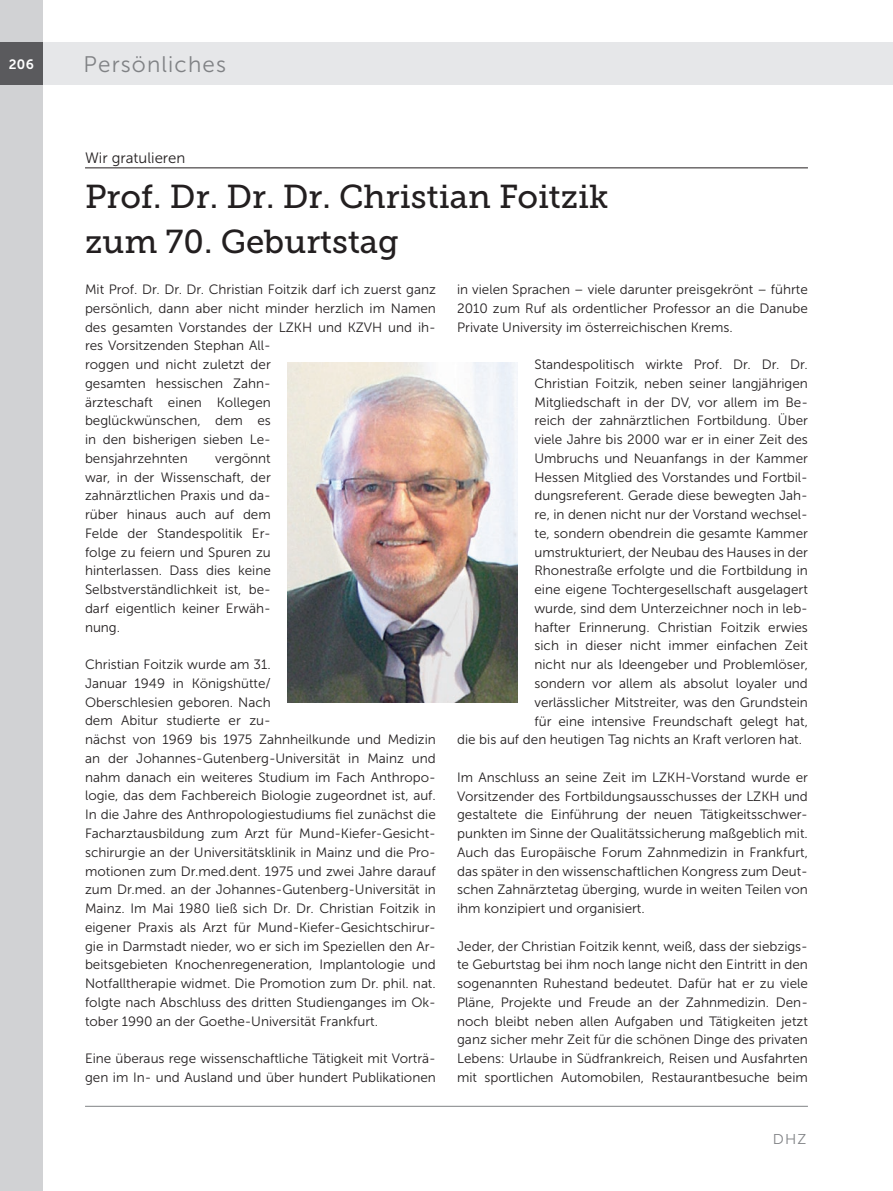
<style>
.page{position:relative;width:893px;height:1191px;background:#fff}
.page>*{position:absolute;margin:0;border:0;box-sizing:border-box;transform-origin:0 0}
.t1{font:33px/45px "Museo Slab 500";color:#231f20}
.t2{font:22.5px "Museo Sans 300";letter-spacing:.05em;color:#808285}
.t3{font:15px "Museo Sans 300";color:#231f20}
.t4{font:14.25px "Museo Sans 300";color:#808285;scale:1.05 1}
.t5{font:13.5px/18.8px "Museo Sans 300";color:#231f20;text-align:justify}
.t6{font:13.5px "Museo Sans 700";color:#fff}
</style>
<div class="page">
<hr style="left:85px;top:1106px;width:723px;height:1px;background:#808285">
<div style="left:0;top:43px;width:893px;height:42px;background:#e6e7e9"></div>
<div style="left:0;top:0;width:43px;height:1191px;background:#d1d2d4"></div>
<img style="left:288px;top:363px;width:229px;height:340px">
<hr style="left:85px;top:168px;width:723px;height:1px;background:#231f20">
<div style="left:0;top:43px;width:43px;height:42px;background:#5a5a5d"></div>
<p class="t6" style="left:9px;top:56px;width:27px">206</p>
<h2 class="t2" style="left:84px;top:52px;width:144px">Persönliches</h2>
<p class="t3" style="left:85px;top:150px;width:102px">Wir gratulieren</p>
<h1 class="t1" style="left:85px;top:175px;width:525px">Prof. Dr. Dr. Dr. Christian Foitzik zum 70. Geburtstag</h1>
<p class="t5" style="left:85px;top:280px;width:352px;text-align:left">Mit Prof. Dr. Dr. Dr. Christian Foitzik darf ich zuerst ganz persönlich, dann aber nicht minder herzlich im Namen des gesamten Vorstandes der LZKH und KZVH und ih&shy;res Vorsitzenden Stephan All-<br>roggen und nicht zuletzt der<br>gesamten hessischen Zahn-<br>ärzteschaft einen Kollegen<br>beglückwünschen, dem es<br>in den bisherigen sieben Le-<br>bensjahrzehnten</p>
<p class="t5" style="left:457px;top:280px;width:352px">in vielen Sprachen – viele darunter preisgekrönt – führte 2010 zum Ruf als ordentlicher Professor an die Danube Private University im österreichischen Krems.</p>
<p class="t5" style="left:534px;top:355px;width:275px">Standespolitisch wirkte Prof. Dr. Dr. Dr.</p>
<p class="t5" style="left:534px;top:374px;width:275px">Christian Foitzik, neben seiner langjährigen</p>
<p class="t5" style="left:534px;top:393px;width:275px">Mitgliedschaft in der DV, vor allem im Be-</p>
<p class="t5" style="left:534px;top:411px;width:275px">reich der zahnärztlichen Fortbildung. Über</p>
<p class="t5" style="left:534px;top:430px;width:275px">viele Jahre bis 2000 war er in einer Zeit des</p>
<p class="t5" style="left:534px;top:449px;width:275px">Umbruchs und Neuanfangs in der Kammer</p>
<p class="t5" style="left:534px;top:468px;width:275px">Hessen Mitglied des Vorstandes und Fortbil-</p>
<p class="t5" style="left:534px;top:486px;width:275px">dungsreferent. Gerade diese bewegten Jah-</p>
<p class="t5" style="left:534px;top:505px;width:275px">re, in denen nicht nur der Vorstand wechsel-</p>
<p class="t5" style="left:534px;top:524px;width:275px">te, sondern obendrein die gesamte Kammer</p>
<p class="t5" style="left:534px;top:543px;width:275px">umstrukturiert, der Neubau des Hauses in der</p>
<p class="t5" style="left:534px;top:561px;width:275px">Rhonestraße erfolgte und die Fortbildung in</p>
<p class="t5" style="left:534px;top:580px;width:275px">eine eigene Tochtergesellschaft ausgelagert</p>
<p class="t5" style="left:534px;top:599px;width:275px">wurde, sind dem Unterzeichner noch in leb-</p>
<p class="t5" style="left:534px;top:618px;width:275px">hafter Erinnerung. Christian Foitzik erwies</p>
<p class="t5" style="left:534px;top:636px;width:275px">sich in dieser nicht immer einfachen Zeit</p>
<p class="t5" style="left:534px;top:655px;width:275px">nicht nur als Ideengeber und Problemlöser,</p>
<p class="t5" style="left:534px;top:674px;width:275px">sondern vor allem als absolut loyaler und</p>
<p class="t5" style="left:534px;top:693px;width:275px">verlässlicher Mitstreiter, was den Grundstein</p>
<p class="t5" style="left:534px;top:711px;width:275px">für eine intensive Freundschaft gelegt hat,</p>
<p class="t5" style="left:457px;top:730px;width:347px">die bis auf den heutigen Tag nichts an Kraft verloren hat.</p>
<p class="t5" style="left:457px;top:768px;width:352px">Im Anschluss an seine Zeit im LZKH-Vorstand wurde er Vorsitzender des Fortbildungsausschusses der LZKH und gestaltete die Einführung der neuen Tätigkeitsschwer&shy;punkten im Sinne der Qualitätssicherung maßgeblich mit.<br>Auch das Europäische Forum Zahnmedizin in Frankfurt, das später in den wissenschaftlichen Kongress zum Deut&shy;schen Zahnärztetag überging, wurde in weiten Teilen von ihm konzipiert und organisiert.</p>
<p class="t5" style="left:457px;top:936px;width:352px">Jeder, der Christian Foitzik kennt, weiß, dass der siebzigs&shy;te Geburtstag bei ihm noch lange nicht den Eintritt in den sogenannten Ruhestand bedeutet. Dafür hat er zu viele Pläne, Projekte und Freude an der Zahnmedizin. Den&shy;noch bleibt neben allen Aufgaben und Tätigkeiten jetzt ganz sicher mehr Zeit für die schönen Dinge des privaten Lebens: Urlaube in Südfrankreich, Reisen und Ausfahrten mit sportlichen Automobilen, Restaurantbesuche beim</p>
<p class="t5" style="left:85px;top:449px;width:187px;text-indent:130px">vergönnt war, in der Wissenschaft, der zahnärztlichen Praxis und da&shy;rüber hinaus auch auf dem Felde der Standespolitik Er&shy;folge zu feiern und Spuren zu hinterlassen. Dass dies keine Selbstverständlichkeit ist, be&shy;darf eigentlich keiner Erwäh&shy;nung.</p>
<p class="t5" style="left:85px;top:655px;width:352px;text-align:left">Christian Foitzik wurde am 31.<br>Januar 1949 in Königshütte/<br>Oberschlesien geboren. Nach<br>dem Abitur studierte er zu-<br>nächst von 1969 bis 1975 Zahnheilkunde und Medizin an der Johannes-Gutenberg-Universität in Mainz und nahm danach ein weiteres Studium im Fach Anthropo&shy;logie, das dem Fachbereich Biologie zugeordnet ist, auf.<br>In die Jahre des Anthropologiestudiums fiel zunächst die Facharztausbildung zum Arzt für Mund-Kiefer-Gesicht&shy;schirurgie an der Universitätsklinik in Mainz und die Pro&shy;motionen zum Dr.med.dent. 1975 und zwei Jahre darauf zum Dr.med. an der Johannes-Gutenberg-Universität in Mainz. Im Mai 1980 ließ sich Dr. Dr. Christian Foitzik in eigener Praxis als Arzt für Mund-Kiefer-Gesichtschirur&shy;gie in Darmstadt nieder, wo er sich im Speziellen den Ar&shy;beitsgebieten Knochenregeneration, Implantologie und Notfalltherapie widmet. Die Promotion zum Dr. phil. nat. folgte nach Abschluss des dritten Studienganges im Ok&shy;tober 1990 an der Goethe-Universität Frankfurt.</p>
<p class="t5" style="left:85px;top:1049px;width:352px">Eine überaus rege wissenschaftliche Tätigkeit mit Vorträ&shy;gen im In- und Ausland und über hundert Publikationen</p>
<p class="t4" style="left:773px;top:1131px;width:33px">DHZ</p>
</div>
